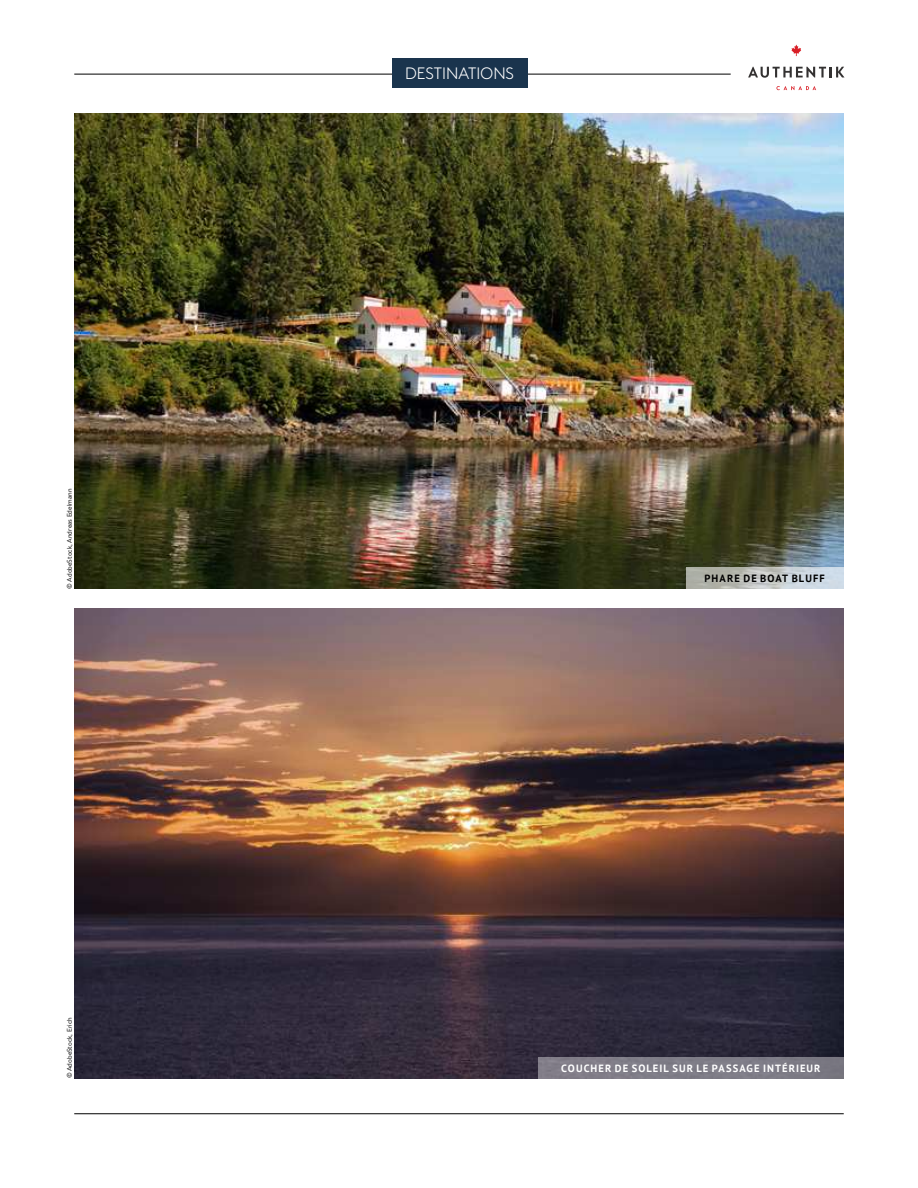
<style>
.page{position:relative;width:918px;height:1188px;background:#fff}
.page>*{position:absolute;margin:0;border:0;box-sizing:border-box;transform-origin:0 0}
.t1{font:300 16.5px "Brown";letter-spacing:.005em;color:#fff}
.t2{font:700 10.5px "PT Sans";letter-spacing:.1em;color:#fff}
.t3{font:700 10.5px "PT Sans";letter-spacing:.1em;color:#000}
.t4{font:6.75px "Brandon Text";color:#000}
</style>
<div class="page">
<hr style="left:74px;top:1113px;width:770px;height:1px;background:#000">
<img style="left:74px;top:609px;width:770px;height:469px">
<img style="left:74px;top:113px;width:770px;height:476px">
<div style="left:538px;top:1057px;width:306px;height:21px;background:#7f7d87"></div>
<svg style="left:686px;top:567px;width:158px;height:22px;background:#c0c6c5"></svg>
<hr style="left:74px;top:74px;width:657px;height:1px;background:#000">
<svg style="left:748px;top:67px;width:97px;height:11px"></svg>
<svg style="left:776px;top:86px;width:40px;height:4px"></svg>
<svg style="left:791px;top:45px;width:10px;height:11px"></svg>
<div style="left:392px;top:58px;width:135px;height:30px;background:#1a344d"></div>
<p class="t4" style="left:67px;top:589px;width:102px;rotate:-90deg">© AdobeStock, Andreas Edelmann</p>
<p class="t4" style="left:67px;top:1078px;width:63px;rotate:-90deg">© AdobeStock, Erich</p>
<h1 class="t1" style="left:405px;top:64px;width:111px">DESTINATIONS</h1>
<h2 class="t3" style="left:705px;top:573px;width:122px">PHARE DE BOAT BLUFF</h2>
<h2 class="t2" style="left:561px;top:1062px;width:261px">COUCHER DE SOLEIL SUR LE PASSAGE INTÉRIEUR</h2>
</div>
